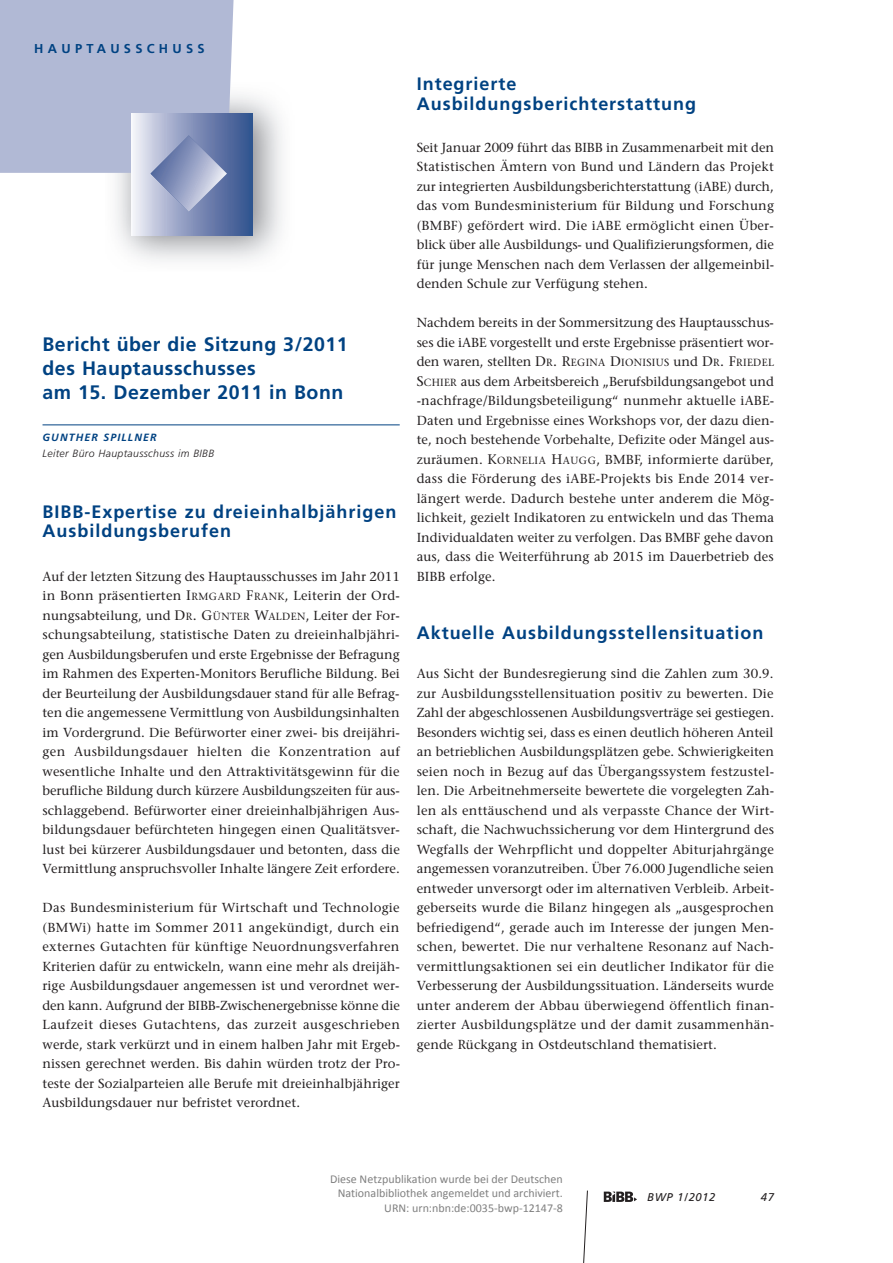
<style>
.page{position:relative;width:893px;height:1263px;background:#fff}
.page>*{position:absolute;margin:0;border:0;box-sizing:border-box;transform-origin:0 0}
.t1{font:700 19.5px/24px "Frutiger";letter-spacing:.025em;color:#004282}
.t2{font:700 18px/19.5px "Frutiger";letter-spacing:.055em;color:#004282}
.t3{font:13.05px/19.5px "Stone Serif";letter-spacing:.005em;color:#231f20;text-align:justify}
.t4{font:700 12.9px "Frutiger";letter-spacing:.335em;color:#004282}
.t5{font:12px/14.4px "Calibri";color:#808080;text-align:right}
.t6{font:italic 11.25px "Frutiger";letter-spacing:.055em;color:#231f20}
.t7{font:italic 300 10.5px "Frutiger";letter-spacing:.035em;color:#231f20}
.t8{font:italic 700 10.5px "Frutiger";letter-spacing:.11em;color:#004282}
.t9{font:10.35px "Stone Serif";letter-spacing:.03em;color:#231f20}
.s1{font-size:13.8px}
.s2{font-size:10.35px}
.s3{font-size:13.05px}
</style>
<div class="page">
<svg style="left:583px;top:1190px;width:5px;height:73px"></svg>
<img style="left:604px;top:1192px;width:33px;height:10px">
<img style="left:116px;top:95px;width:166px;height:166px">
<div style="left:131px;top:114px;width:121px;height:121px;background:linear-gradient(to right,#eceaf4,#2b4989)"></div>
<svg style="left:0;top:0;width:234px;height:212px;background:#b5bdd6"></svg>
<hr style="left:43px;top:424px;width:357px;height:1px;background:#004282">
<p class="t4" style="left:34px;top:44px;width:172px">HAUPTAUSSCHUSS</p>
<h1 class="t1" style="left:43px;top:334px;width:307px">Bericht über die Sitzung 3/2011 des Hauptausschusses<br>am 15. Dezember 2011 in Bonn</h1>
<p class="t8" style="left:43px;top:433px;width:115px">GUNTHER SPILLNER</p>
<p class="t7" style="left:43px;top:449px;width:173px">Leiter Büro Hauptausschuss im BIBB</p>
<h2 class="t2" style="left:43px;top:503px;width:355px">BIBB-Expertise zu dreieinhalbjährigen<br>Ausbildungsberufen</h2>
<p class="t3" style="left:43px;top:568px;width:359px">Auf der letzten Sitzung des Hauptausschusses im Jahr 2011 in Bonn präsentierten <span class="s1">I</span><span class="s2">RMGARD</span> <span class="s1">F</span><span class="s2">RANK</span>, Leiterin der Ord&shy;nungsabteilung, und <span class="s1">D</span><span class="s2">R</span><span class="s1">. G</span><span class="s2">ÜNTER</span> <span class="s1">W</span><span class="s2">ALDEN</span>, Leiter der For&shy;schungsabteilung, statistische Daten zu dreieinhalbjähri&shy;gen Ausbildungsberufen und erste Ergebnisse der Befragung im Rahmen des Experten-Monitors Berufliche Bildung. Bei der Beurteilung der Ausbildungsdauer stand für alle Befrag&shy;ten die angemessene Vermittlung von Ausbildungsinhalten im Vordergrund. Die Befürworter einer zwei- bis dreijähri&shy;gen Ausbildungsdauer hielten die Konzentration auf wesentliche Inhalte und den Attraktivitätsgewinn für die berufliche Bildung durch kürzere Ausbildungszeiten für aus&shy;schlaggebend. Befürworter einer dreieinhalbjährigen Aus&shy;bildungsdauer befürchteten hingegen einen Qualitätsver&shy;lust bei kürzerer Ausbildungsdauer und betonten, dass die Vermittlung anspruchsvoller Inhalte längere Zeit erfordere.</p>
<p class="t3" style="left:42px;top:899px;width:359px">Das Bundesministerium für Wirtschaft und Technologie (BMWi) hatte im Sommer 2011 angekündigt, durch ein externes Gutachten für künftige Neuordnungsverfahren Kriterien dafür zu entwickeln, wann eine mehr als dreijäh&shy;rige Ausbildungsdauer angemessen ist und verordnet wer&shy;den kann. Aufgrund der BIBB-Zwischenergebnisse kön ne die Laufzeit dieses Gutachtens, das zurzeit ausgeschrieben werde, stark verkürzt und in einem halben Jahr mit Ergeb&shy;nissen gerechnet werden. Bis dahin würden trotz der Pro&shy;teste der Sozialparteien alle Berufe mit dreieinhalbjähriger Ausbildungsdauer nur befristet verordnet.</p>
<h2 class="t2" style="left:417px;top:75px;width:281px">Integrierte<br>Ausbildungsberichterstattung</h2>
<p class="t3" style="left:417px;top:139px;width:359px">Seit Januar 2009 führt das BIBB in Zusammenarbeit mit den Statistischen Ämtern von Bund und Ländern das Projekt zur integrierten Ausbildungsberichterstattung (iABE) durch, das vom Bundesministerium für Bildung und Forschung (BMBF) gefördert wird. Die iABE ermöglicht einen Über&shy;blick über alle Ausbildungs- und Qualifizierungsformen, die für junge Menschen nach dem Verlassen der allgemeinbil&shy;denden Schule zur Verfügung stehen.</p>
<p class="t3" style="left:417px;top:314px;width:359px">Nachdem bereits in der Sommersitzung des Hauptausschus - ses die iABE vorgestellt und erste Ergebnisse präsentiert wor-</p>
<p class="t9" style="left:417px;top:358px;width:359px"><span class="s3">den waren, stellten</span> <span class="s1">D</span>R<span class="s1">. R</span>EGINA <span class="s1">D</span>IONISIUS <span class="s3">und</span> <span class="s1">D</span>R<span class="s1">. F</span>RIEDEL</p>
<p class="t3" style="left:417px;top:373px;width:359px"><span class="s1">S</span><span class="s2">CHIER</span> aus dem Arbeitsbereich „Berufsbildungsangebot und -nachfrage/Bildungsbeteiligung“ nunmehr aktuelle iABE-Daten und Ergebnisse eines Workshops vor, der dazu dien&shy;te, noch bestehende Vorbehalte, Defizite oder Mängel aus&shy;zuräumen. <span class="s1">K</span><span class="s2">ORNELIA</span> <span class="s1">H</span><span class="s2">AUGG</span>, BMBF, informierte darüber, dass die Förderung des iABE-Projekts bis Ende 2014 ver&shy;längert werde. Dadurch bestehe unter anderem die Mög&shy;lichkeit, gezielt Indikatoren zu entwickeln und das Thema Individualdaten weiter zu verfolgen. Das BMBF gehe davon aus, dass die Weiterführung ab 2015 im Dauerbetrieb des BIBB erfolge.</p>
<h2 class="t2" style="left:417px;top:624px;width:348px">Aktuelle Ausbildungsstellensituation</h2>
<p class="t3" style="left:417px;top:665px;width:359px">Aus Sicht der Bundesregierung sind die Zahlen zum 30.9. zur Ausbildungsstellensituation positiv zu bewerten. Die Zahl der abgeschlossenen Ausbildungsverträge sei gestiegen.<br>Besonders wichtig sei, dass es einen deutlich höheren Anteil an betrieblichen Ausbildungsplätzen gebe. Schwie rigkeiten seien noch in Bezug auf das Übergangssys tem festzustel&shy;len. Die Arbeitnehmerseite bewertete die vorgelegten Zah&shy;len als enttäuschend und als verpasste Chance der Wirt&shy;schaft, die Nachwuchssicherung vor dem Hintergrund des Wegfalls der Wehrpflicht und doppelter Abiturjahrgänge angemessen voranzutreiben. Über 76.000 Jugendliche seien entweder unversorgt oder im alternativen Verbleib. Arbeit&shy;geberseits wurde die Bilanz hingegen als „ausgesprochen befriedigend“, gerade auch im Interesse der jungen Men&shy;schen, bewertet. Die nur verhaltene Resonanz auf Nach&shy;vermittlungsaktionen sei ein deutlicher Indikator für die Verbesserung der Ausbildungssituation. Länderseits wurde unter anderem der Abbau überwiegend öffentlich finan&shy;zierter Ausbildungsplätze und der damit zusammenhän&shy;gende Rückgang in Ostdeutschland thematisiert.</p>
<p class="t5" style="left:330px;top:1171px;width:234px">Diese Netzpublikation wurde bei der Deutschen<br>Nationalbibliothek angemeldet und archiviert.<br>URN: urn:nbn:de:0035-bwp-12147-8</p>
<p class="t6" style="left:647px;top:1192px;width:70px">BWP 1/2012</p>
<p class="t6" style="left:761px;top:1192px;width:15px">47</p>
</div>
